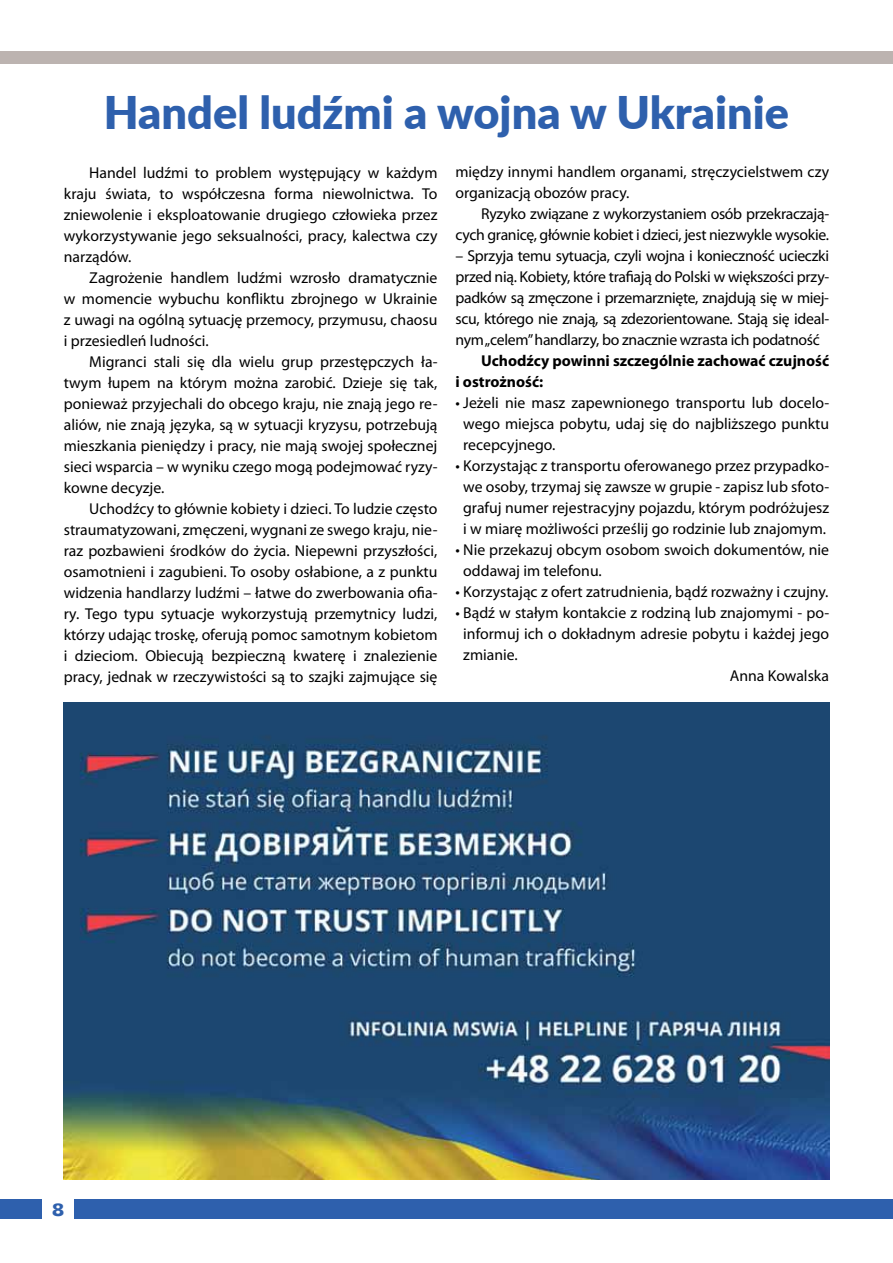
<style>
.page{position:relative;width:893px;height:1263px;background:#fff}
.page>*{position:absolute;margin:0;border:0;box-sizing:border-box;transform-origin:0 0}
.t1{font:900 45px "Lato";color:#2e60ad}
.t2{font:18px "USA Black";color:#2e60ad}
.t3{font:15.75px/21px "Myriad Pro";color:#000;text-align:justify}
.t4{font:15.75px/21px "Myriad Pro";letter-spacing:-.02em;color:#000;text-align:right}
.t5{font:700 15.75px/21px "Myriad Pro";color:#000}
</style>
<div class="page">
<div style="left:75px;top:1199px;width:818px;height:20px;background:#2e60ad"></div>
<div style="left:0;top:1199px;width:41px;height:20px;background:#2e60ad"></div>
<div style="left:0;top:51px;width:893px;height:12px;background:#bcb3b0"></div>
<img style="left:64px;top:703px;width:765px;height:476px">
<h1 class="t1" style="left:104px;top:79px;width:687px">Handel ludźmi a wojna w Ukrainie</h1>
<p class="t3" style="left:64px;top:162px;width:375px;text-indent:26px">Handel ludźmi to problem występujący w każdym kraju świata, to współczesna forma niewolnictwa. To zniewolenie i eksploatowanie drugiego człowieka przez wykorzystywanie jego seksualności, pracy, kalectwa czy narządów.</p>
<p class="t3" style="left:64px;top:266px;width:375px;text-indent:26px">Zagrożenie handlem ludźmi wzrosło dramatycznie w momencie wybuchu konfliktu zbrojnego w Ukrainie z uwagi na ogólną sytuację przemocy, przymusu, chaosu i przesiedleń ludności.</p>
<p class="t3" style="left:64px;top:350px;width:375px;text-indent:26px">Migranci stali się dla wielu grup przestępczych ła&shy;twym łupem na którym można zarobić. Dzieje się tak, ponieważ przyjechali do obcego kraju, nie znają jego re&shy;aliów, nie znają języka, są w sytuacji kryzysu, potrzebują mieszkania pieniędzy i pracy, nie mają swojej społecznej sieci wsparcia – w wyniku czego mogą podejmować ryzy&shy;kowne decyzje.</p>
<p class="t3" style="left:64px;top:497px;width:375px;text-indent:26px">Uchodźcy to głównie kobiety i dzieci. To ludzie często straumatyzowani, zmęczeni, wygnani ze swego kraju, nie&shy;raz pozbawieni środków do życia. Niepewni przyszłości, osamotnieni i zagubieni. To osoby osłabione, a z punktu widzenia handlarzy ludźmi – łatwe do zwerbowania ofia&shy;ry. Tego typu sytuacje wykorzystują przemytnicy ludzi, którzy udając troskę, oferują pomoc samotnym kobietom i dzieciom. Obiecują bezpieczną kwaterę i znalezienie pracy, jednak w rzeczywistości są to szajki zajmujące się</p>
<p class="t3" style="left:455px;top:161px;width:375px">między innymi handlem organami, stręczycielstwem czy organizacją obozów pracy.</p>
<p class="t4" style="left:455px;top:203px;width:375px">Ryzyko związane z wykorzystaniem osób przekraczają&shy;cych granicę, głównie kobiet i dzieci, jest niezwykle wysokie.</p>
<p class="t3" style="left:455px;top:245px;width:375px">– Sprzyja temu sytuacja, czyli wojna i konieczność ucieczki przed nią. Kobiety, które trafiają do Polski w większości przy&shy;padków są zmęczone i przemarznięte, znajdują się w miej&shy;scu, którego nie znają, są zdezorientowane. Stają się ideal&shy;nym „celem” handlarzy, bo znacznie wzrasta ich podatność</p>
<p class="t5" style="left:455px;top:350px;width:375px;text-indent:26px">Uchodźcy powinni szczególnie zachować czujność i ostrożność:</p>
<p class="t3" style="left:463px;top:392px;width:367px;text-indent:-8px">• Jeżeli nie masz zapewnionego transportu lub docelo&shy;wego miejsca pobytu, udaj się do najbliższego punktu recepcyjnego.</p>
<p class="t3" style="left:455px;top:455px;width:375px;text-align:center">• Korzystając z transportu oferowanego przez przypadko&shy;we osoby, trzymaj się zawsze w grupie - zapisz lub sfoto&shy;grafuj numer rejestracyjny pojazdu, którym podróżujesz<br>i w miarę możliwości prześlij go rodzinie lub znajomym.</p>
<p class="t3" style="left:463px;top:539px;width:367px;text-indent:-8px">• Nie przekazuj obcym osobom swoich dokumentów, nie oddawaj im telefonu.</p>
<p class="t3" style="left:455px;top:581px;width:375px">• Korzystając z ofert zatrudnienia, bądź rozważny i czujny.</p>
<p class="t3" style="left:455px;top:602px;width:375px">• Bądź w stałym kontakcie z rodziną lub znajomymi - po-</p>
<p class="t3" style="left:463px;top:623px;width:367px">informuj ich o dokładnym adresie pobytu i każdej jego</p>
<p class="t3" style="left:463px;top:644px;width:56px">zmianie.</p>
<p class="t3" style="left:730px;top:665px;width:101px">Anna Kowalska</p>
<p class="t2" style="left:52px;top:1198px;width:14px">8</p>
</div>
